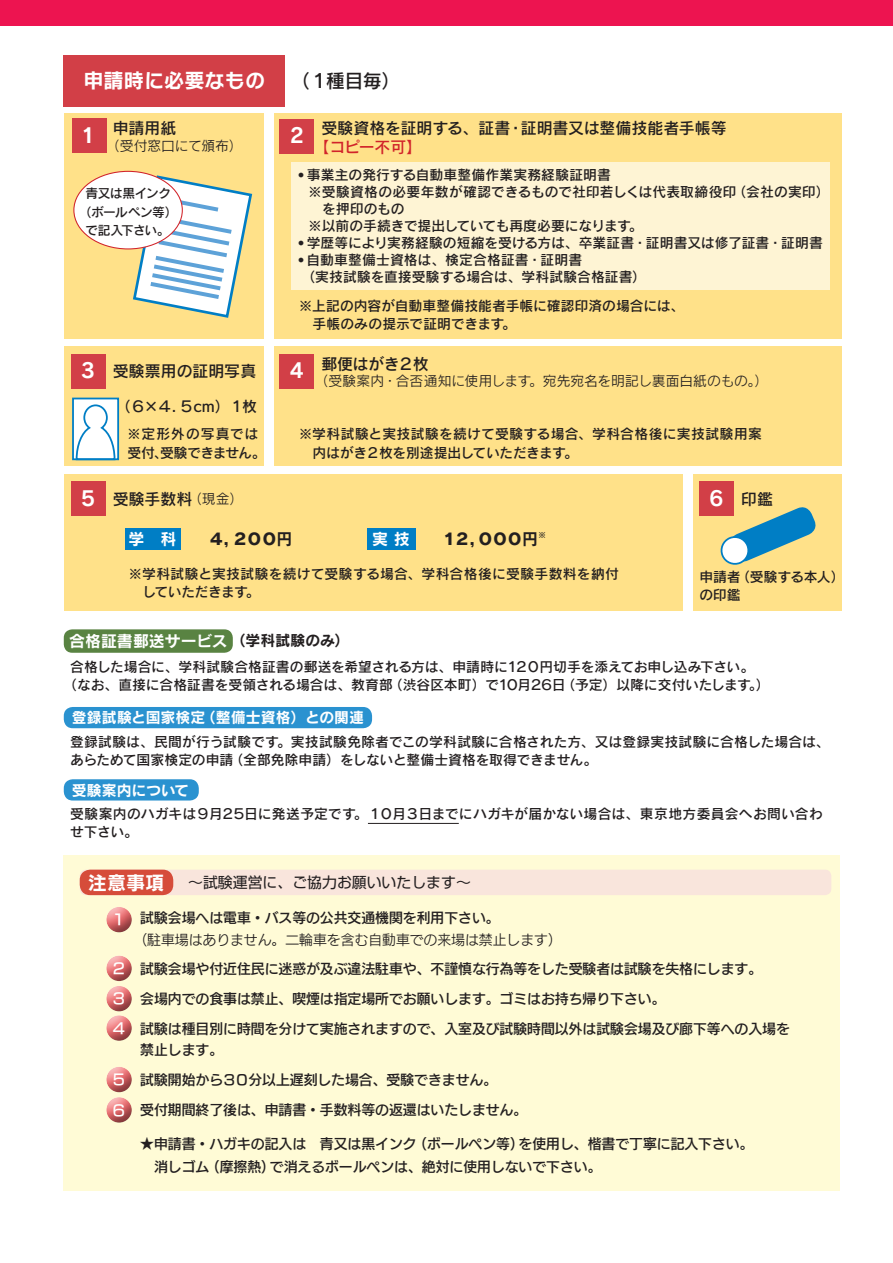
<style>
.page{position:relative;width:893px;height:1263px;background:#fff}
.page>*{position:absolute;margin:0;border:0;box-sizing:border-box;transform-origin:0 0}
.t1{font:20.25px "Rodin NTLG Pro B";color:#fff}
.t2{font:19.2px "Rodin Pro DB";color:#231f20}
.t3{font:19.2px "Rodin Pro B";color:#fff}
.t4{font:15.9px "Rodin Pro DB";letter-spacing:-.005em;color:#231f20}
.t5{font:15.9px "Rodin Pro B";color:#231f20}
.t6{font:15.9px "Rodin Pro B";letter-spacing:-.005em;color:#fff}
.t7{font:15.9px "Rodin Pro DB";letter-spacing:-.045em;color:#d1232a}
.t8{font:14.85px "Rodin Pro B";color:#fff}
.t9{font:14.85px "Shin Go Pro";color:#231f20}
.t10{font:14.85px "Rodin Pro DB";color:#231f20}
.t11{font:14.85px/29.8px "New Rodin Pro N DB";color:#fff;text-align:justify}
.t12{font:13.8px/18.1px "Rodin Pro DB";color:#231f20}
.t13{font:13.8px/29.7px "New Rodin Pro N DB";color:#231f20}
.t14{font:13.8px/18.1px "Rodin Pro DB";letter-spacing:.02em;color:#231f20}
.t15{font:13.8px "Rodin Pro M";letter-spacing:-.005em;color:#231f20}
.t16{font:13.8px "New Rodin Pro N M";color:#231f20}
.t17{font:13.8px "Rodin Pro DB";letter-spacing:-.02em;color:#231f20}
.t18{font:12.75px/18.1px "Rodin Pro DB";letter-spacing:-.045em;color:#231f20;text-align:center}
.t19{font:8.1px "Rodin Pro DB";color:#231f20}
.s1{font-family:"Rodin Pro M";font-size:13.8px}
.s2{color:#fff}
.s3{font-family:"Rodin Pro EB"}
.s4{font-size:14.85px;color:#231f20}
</style>
<div class="page">
<div style="left:64px;top:347px;width:200px;height:119px;background:#ffe189"></div>
<div style="left:0;top:0;width:893px;height:26px;background:#ed1450"></div>
<div style="left:64px;top:55px;width:221px;height:51px;background:#d23f47"></div>
<div style="left:64px;top:113px;width:200px;height:226px;background:#ffe189"></div>
<div style="left:64px;top:475px;width:618px;height:136px;background:#ffe189"></div>
<div style="left:274px;top:113px;width:568px;height:226px;background:#ffe189"></div>
<div style="left:291px;top:162px;width:539px;height:128px;background:#fef4d4"></div>
<div style="left:274px;top:347px;width:568px;height:119px;background:#ffe189"></div>
<div style="left:693px;top:475px;width:149px;height:136px;background:#ffe189"></div>
<div style="left:72px;top:119px;width:34px;height:34px;background:#d23f47"></div>
<div style="left:71px;top:354px;width:34px;height:34px;background:#d23f47"></div>
<div style="left:71px;top:482px;width:34px;height:34px;background:#d23f47"></div>
<div style="left:699px;top:482px;width:34px;height:34px;background:#d23f47"></div>
<div style="left:280px;top:119px;width:34px;height:34px;background:#d23f47"></div>
<div style="left:280px;top:354px;width:34px;height:34px;background:#d23f47"></div>
<div style="left:125px;top:528px;width:56px;height:21px;background:#007ec5"></div>
<div style="left:367px;top:528px;width:49px;height:21px;background:#007ec5"></div>
<div style="left:64px;top:629px;width:169px;height:24px;background:#598342;border-radius:9px"></div>
<div style="left:64px;top:707px;width:308px;height:21px;background:#2a92d0;border-radius:9px"></div>
<div style="left:64px;top:779px;width:135px;height:21px;background:#2a92d0;border-radius:9px"></div>
<div style="left:64px;top:855px;width:776px;height:336px;background:#fffbd6"></div>
<div style="left:80px;top:870px;width:751px;height:25px;background:#f9e5dc;border-radius:6px"></div>
<div style="left:80px;top:870px;width:93px;height:25px;background:#d64c3a;border-radius:10px"></div>
<div style="left:105px;top:906px;width:28px;height:28px;background:#231f20;opacity:.57"></div>
<div style="left:105px;top:955px;width:28px;height:28px;background:#231f20;opacity:.57"></div>
<div style="left:105px;top:985px;width:28px;height:28px;background:#231f20;opacity:.57"></div>
<div style="left:105px;top:1014px;width:28px;height:29px;background:#231f20;opacity:.57"></div>
<div style="left:105px;top:1066px;width:28px;height:28px;background:#231f20;opacity:.57"></div>
<div style="left:105px;top:1096px;width:28px;height:29px;background:#231f20;opacity:.57"></div>
<svg style="left:720px;top:504px;width:96px;height:61px"></svg>
<svg style="left:131px;top:174px;width:122px;height:144px"></svg>
<div style="left:74px;top:171px;width:108px;height:78px;background:#fff;border-radius:50%"></div>
<hr style="left:368px;top:823px;width:91px;height:1px;background:#231f20">
<div style="left:72px;top:398px;width:47px;height:62px;background:#fff;border:2px solid #007ec5"></div>
<svg style="left:75px;top:404px;width:41px;height:57px"></svg>
<h1 class="t1" style="left:83px;top:67px;width:183px">申請時に必要なもの</h1>
<h2 class="t2" style="left:291px;top:68px;width:111px">（１種目毎）</h2>
<h1 class="t1" style="left:81px;top:122px;width:15px">1</h1>
<p class="t4" style="left:113px;top:118px;width:65px">申請用紙</p>
<p class="t15" style="left:106px;top:137px;width:138px">（受付窓口にて頒布）</p>
<h1 class="t1" style="left:290px;top:122px;width:15px">2</h1>
<p class="t4" style="left:321px;top:118px;width:407px">受験資格を証明する、証書・証明書又は整備技能者手帳等</p>
<p class="t7" style="left:313px;top:136px;width:110px">【コピー不可】</p>
<p class="t18" style="left:79px;top:184px;width:100px">青又は黒インク（ボールペン等）で記入下さい。</p>
<p class="t12" style="left:298px;top:165px;width:314px"><sup>●</sup> 事業主の発行する自動車整備作業実務経験証明書</p>
<p class="t12" style="left:308px;top:182px;width:523px">※受験資格の必要年数が確認できるもので社印若しくは代表取締役印（会社の実印）</p>
<p class="t12" style="left:322px;top:199px;width:84px">を押印のもの</p>
<p class="t17" style="left:308px;top:217px;width:336px">※以前の手続きで提出していても再度必要になります。</p>
<p class="t12" style="left:298px;top:233px;width:526px"><sup>●</sup> 学歴等により実務経験の短縮を受ける方は、卒業証書・証明書又は修了証書・証明書</p>
<p class="t12" style="left:294px;top:251px;width:353px;line-height:17px"><sup>●</sup> 自動車整備士資格は、検定合格証書・証明書<br>　（実技試験を直接受験する場合は、学科試験合格証書）</p>
<p class="t12" style="left:299px;top:296px;width:394px">※上記の内容が自動車整備技能者手帳に確認印済の場合には、　　手帳のみの提示で証明できます。</p>
<h1 class="t1" style="left:81px;top:357px;width:15px">3</h1>
<p class="t4" style="left:113px;top:361px;width:145px">受験票用の証明写真</p>
<h1 class="t1" style="left:290px;top:357px;width:15px">4</h1>
<p class="t4" style="left:321px;top:353px;width:109px">郵便はがき２枚</p>
<p class="t15" style="left:314px;top:372px;width:455px">（受験案内・合否通知に使用します。宛先宛名を明記し裏面白紙のもの。）</p>
<p class="t10" style="left:116px;top:396px;width:143px">（６×４. ５cm）１枚</p>
<p class="t12" style="left:127px;top:425px;width:140px">※定形外の写真では受付、受験できません。</p>
<p class="t12" style="left:313px;top:425px;width:451px;text-indent:-14px">※学科試験と実技試験を続けて受験する場合、学科合格後に実技試験用案内はがき２枚を別途提出していただきます。</p>
<h1 class="t1" style="left:81px;top:485px;width:15px">5</h1>
<h1 class="t1" style="left:709px;top:485px;width:15px">6</h1>
<p class="t4" style="left:113px;top:488px;width:132px">受験手数料<span class="s1">（現金）</span></p>
<p class="t4" style="left:741px;top:488px;width:33px">印鑑</p>
<p class="t5" style="left:129px;top:528px;width:411px"><span class="s2">学　科</span>　　<span class="s3">４, ２００</span>円　　　　　<span class="s2">実 技</span>　　<span class="s3">１２，０００</span>円</p>
<p class="t19" style="left:538px;top:529px;width:10px">※</p>
<p class="t14" style="left:142px;top:564px;width:478px;text-indent:-14px">※学科試験と実技試験を続けて受験する場合、学科合格後に受験手数料を納付していただきます。</p>
<p class="t6" style="left:69px;top:630px;width:282px">合格証書郵送サービス<span class="s4">（学科試験のみ）</span></p>
<p class="t12" style="left:699px;top:567px;width:147px">申請者（受験する本人）の印鑑</p>
<p class="t12" style="left:63px;top:657px;width:708px;text-indent:7px">合格した場合に、学科試験合格証書の郵送を希望される方は、申請時に１２０円切手を添えてお申し込み下さい。（なお、直接に合格証書を受領される場合は、教育部（渋谷区本町）で１０月２６日（予定）以降に交付いたします。）</p>
<p class="t8" style="left:72px;top:708px;width:294px">登録試験と国家検定（整備士資格）との関連</p>
<p class="t12" style="left:70px;top:732px;width:761px">登録試験は、民間が行う試験です。実技試験免除者でこの学科試験に合格された方、又は登録実技試験に合格した場合は、あらためて国家検定の申請（全部免除申請）をしないと整備士資格を取得できません。</p>
<p class="t8" style="left:72px;top:780px;width:119px">受験案内について</p>
<p class="t12" style="left:70px;top:804px;width:754px">受験案内のハガキは９月２５日に発送予定です。１０月３日までにハガキが届かない場合は、東京地方委員会へお問い合わせ下さい。</p>
<h2 class="t3" style="left:88px;top:869px;width:78px">注意事項</h2>
<p class="t11" style="left:113px;top:903px;width:14px">1</p>
<p class="t11" style="left:113px;top:952px;width:14px">2<br>3<br>4</p>
<p class="t11" style="left:113px;top:1063px;width:14px;line-height:30.5px">5<br>6</p>
<p class="t9" style="left:188px;top:870px;width:284px">〜試験運営に、ご協力お願いいたします〜</p>
<p class="t13" style="left:140px;top:902px;width:361px">試験会場へは電車・バス等の公共交通機関を利用下さい。</p>
<p class="t16" style="left:133px;top:928px;width:430px">（駐車場はありません。二輪車を含む自動車での来場は禁止します）</p>
<p class="t13" style="left:140px;top:953px;width:651px">試験会場や付近住民に迷惑が及ぶ違法駐車や、不謹慎な行為等をした受験者は試験を失格にします。<br>会場内での食事は禁止、喫煙は指定場所でお願いします。ゴミはお持ち帰り下さい。<br>試験は種目別に時間を分けて実施されますので、入室及び試験時間以外は試験会場及び廊下等への入場を</p>
<p class="t13" style="left:140px;top:1034px;width:388px">禁止します。<br>試験開始から３０分以上遅刻した場合、受験できません。<br>受付期間終了後は、申請書・手数料等の返還はいたしません。</p>
<p class="t13" style="left:140px;top:1131px;width:615px;line-height:23.1px">★申請書・ハガキの記入は　青又は黒インク（ボールペン等）を使用し、楷書で丁寧に記入下さい。　消しゴム（摩擦熱）で消えるボールペンは、絶対に使用しないで下さい。</p>
</div>
